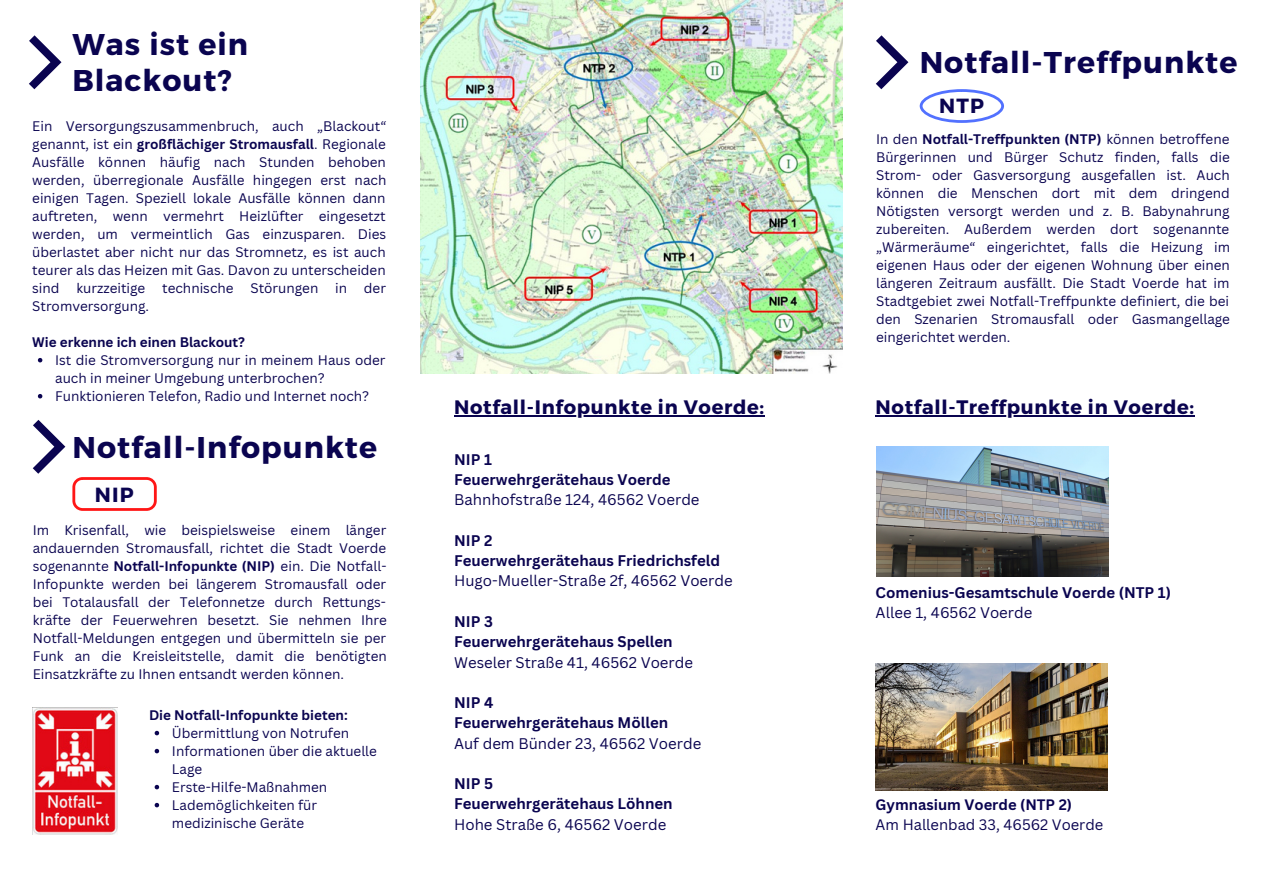
<style>
.page{position:relative;width:1263px;height:894px;background:#fff}
.page>*{position:absolute;margin:0;border:0;box-sizing:border-box;transform-origin:0 0}
.t1{font:700 30px/36px "Montserrat";letter-spacing:.035em;color:#0a0450}
.t2{font:700 20.4px "Montserrat";letter-spacing:.06em;color:#0a0450}
.t3{font:700 19.5px "Montserrat";letter-spacing:.035em;color:#0a0450}
.t4{font:700 15px/20.2px "Canva Sans";color:#0a0450}
.t5{font:15px "Canva Sans";color:#0a0450}
.t6{font:14.7px "Canva Sans";color:#0a0450}
.t7{font:700 14.7px "Canva Sans";color:#0a0450}
.t8{font:13.5px/18px "Canva Sans";color:#0a0450;text-align:justify}
.t9{font:700 13.5px "Canva Sans";color:#0a0450}
.s1{font-weight:700}
</style>
<div class="page">
<img style="left:876px;top:446px;width:233px;height:130px">
<svg style="left:29px;top:35px;width:32px;height:54px"></svg>
<img style="left:420px;top:0;width:422px;height:373px">
<svg style="left:876px;top:35px;width:32px;height:54px"></svg>
<svg style="left:33px;top:420px;width:32px;height:53px"></svg>
<img style="left:33px;top:707px;width:84px;height:127px">
<img style="left:876px;top:663px;width:232px;height:126px">
<svg style="left:38px;top:358px;width:4px;height:4px"></svg>
<svg style="left:38px;top:394px;width:4px;height:4px"></svg>
<svg style="left:155px;top:730px;width:4px;height:5px"></svg>
<svg style="left:155px;top:748px;width:4px;height:5px"></svg>
<svg style="left:155px;top:784px;width:4px;height:5px"></svg>
<svg style="left:155px;top:802px;width:4px;height:5px"></svg>
<hr style="left:454px;top:415px;width:311px;height:1px;background:#0a0450">
<hr style="left:876px;top:415px;width:319px;height:1px;background:#0a0450">
<svg style="left:72px;top:477px;width:85px;height:33px"></svg>
<svg style="left:920px;top:89px;width:84px;height:34px"></svg>
<h1 class="t1" style="left:72px;top:25px;width:177px">Was ist ein<br>Blackout?</h1>
<p class="t8" style="left:32px;top:116px;width:356px">Ein Versorgungszusammenbruch, auch „Blackout“ genannt, ist ein <span class="s1">großflächiger Stromausfall</span>. Regionale Ausfälle können häufig nach Stunden behoben werden, überregionale Ausfälle hingegen erst nach einigen Tagen. Speziell lokale Ausfälle können dann auftreten, wenn vermehrt Heizlüfter eingesetzt werden, um vermeintlich Gas einzusparen. Dies überlastet aber nicht nur das Stromnetz, es ist auch teurer als das Heizen mit Gas. Davon zu unterscheiden sind kurzzeitige technische Störungen in der Stromversorgung.</p>
<p class="t9" style="left:32px;top:332px;width:214px">Wie erkenne ich einen Blackout?</p>
<p class="t8" style="left:55px;top:350px;width:332px;text-align:left">Ist die Stromversorgung nur in meinem Haus oder auch in meiner Umgebung unterbrochen?<br>Funktionieren Telefon, Radio und Internet noch?</p>
<h1 class="t1" style="left:72px;top:427px;width:306px">Notfall-Infopunkte</h1>
<h2 class="t2" style="left:95px;top:481px;width:41px">NIP</h2>
<p class="t8" style="left:33px;top:520px;width:356px">Im Krisenfall, wie beispielsweise einem länger andauernden Stromausfall, richtet die Stadt Voerde sogenannte <span class="s1">Notfall-Infopunkte (NIP)</span> ein. Die Notfall-Infopunkte werden bei längerem Stromausfall oder bei Totalausfall der Telefonnetze durch Rettungs&shy;kräfte der Feuerwehren besetzt. Sie nehmen Ihre Notfall-Meldungen entgegen und übermitteln sie per Funk an die Kreisleitstelle, damit die benötigten Einsatzkräfte zu Ihnen entsandt werden können.</p>
<p class="t9" style="left:149px;top:705px;width:200px">Die Notfall-Infopunkte bieten:</p>
<p class="t8" style="left:172px;top:723px;width:207px;text-align:left">Übermittlung von Notrufen<br>Informationen über die aktuelle<br>Lage<br>Erste-Hilfe-Maßnahmen<br>Lademöglichkeiten für medizinische Geräte</p>
<h3 class="t3" style="left:454px;top:394px;width:312px">Notfall-Infopunkte in Voerde:</h3>
<p class="t4" style="left:454px;top:449px;width:218px">NIP 1<br>Feuerwehrgerätehaus Voerde</p>
<p class="t5" style="left:454px;top:489px;width:247px">Bahnhofstraße 124, 46562 Voerde</p>
<p class="t4" style="left:454px;top:530px;width:267px">NIP 2<br>Feuerwehrgerätehaus Friedrichsfeld</p>
<p class="t5" style="left:454px;top:570px;width:280px">Hugo-Mueller-Straße 2f, 46562 Voerde</p>
<p class="t4" style="left:454px;top:611px;width:220px">NIP 3<br>Feuerwehrgerätehaus Spellen</p>
<p class="t5" style="left:454px;top:651px;width:240px">Weseler Straße 41, 46562 Voerde</p>
<p class="t4" style="left:454px;top:692px;width:216px">NIP 4<br>Feuerwehrgerätehaus Möllen</p>
<p class="t5" style="left:454px;top:732px;width:249px">Auf dem Bünder 23, 46562 Voerde</p>
<p class="t4" style="left:454px;top:772px;width:220px">NIP 5<br>Feuerwehrgerätehaus Löhnen</p>
<p class="t5" style="left:454px;top:813px;width:214px">Hohe Straße 6, 46562 Voerde</p>
<h1 class="t1" style="left:920px;top:43px;width:319px">Notfall-Treffpunkte</h1>
<h2 class="t2" style="left:939px;top:93px;width:46px">NTP</h2>
<p class="t8" style="left:876px;top:130px;width:356px">In den <span class="s1">Notfall-Treffpunkten (NTP)</span> können betroffene Bürgerinnen und Bürger Schutz finden, falls die Strom- oder Gasversorgung ausgefallen ist. Auch können die Menschen dort mit dem dringend Nötigsten versorgt werden und z. B. Babynahrung zubereiten. Außerdem werden dort sogenannte „Wärmeräume“ eingerichtet, falls die Heizung im eigenen Haus oder der eigenen Wohnung über einen längeren Zeitraum ausfällt. Die Stadt Voerde hat im Stadtgebiet zwei Notfall-Treffpunkte definiert, die bei den Szenarien Stromausfall oder Gasmangellage eingerichtet werden.</p>
<h3 class="t3" style="left:876px;top:394px;width:320px">Notfall-Treffpunkte in Voerde:</h3>
<p class="t4" style="left:876px;top:581px;width:297px">Comenius-Gesamtschule Voerde (NTP 1)</p>
<p class="t5" style="left:876px;top:602px;width:158px">Allee 1, 46562 Voerde</p>
<p class="t7" style="left:876px;top:793px;width:198px">Gymnasium Voerde (NTP 2)</p>
<p class="t6" style="left:876px;top:814px;width:229px">Am Hallenbad 33, 46562 Voerde</p>
</div>
